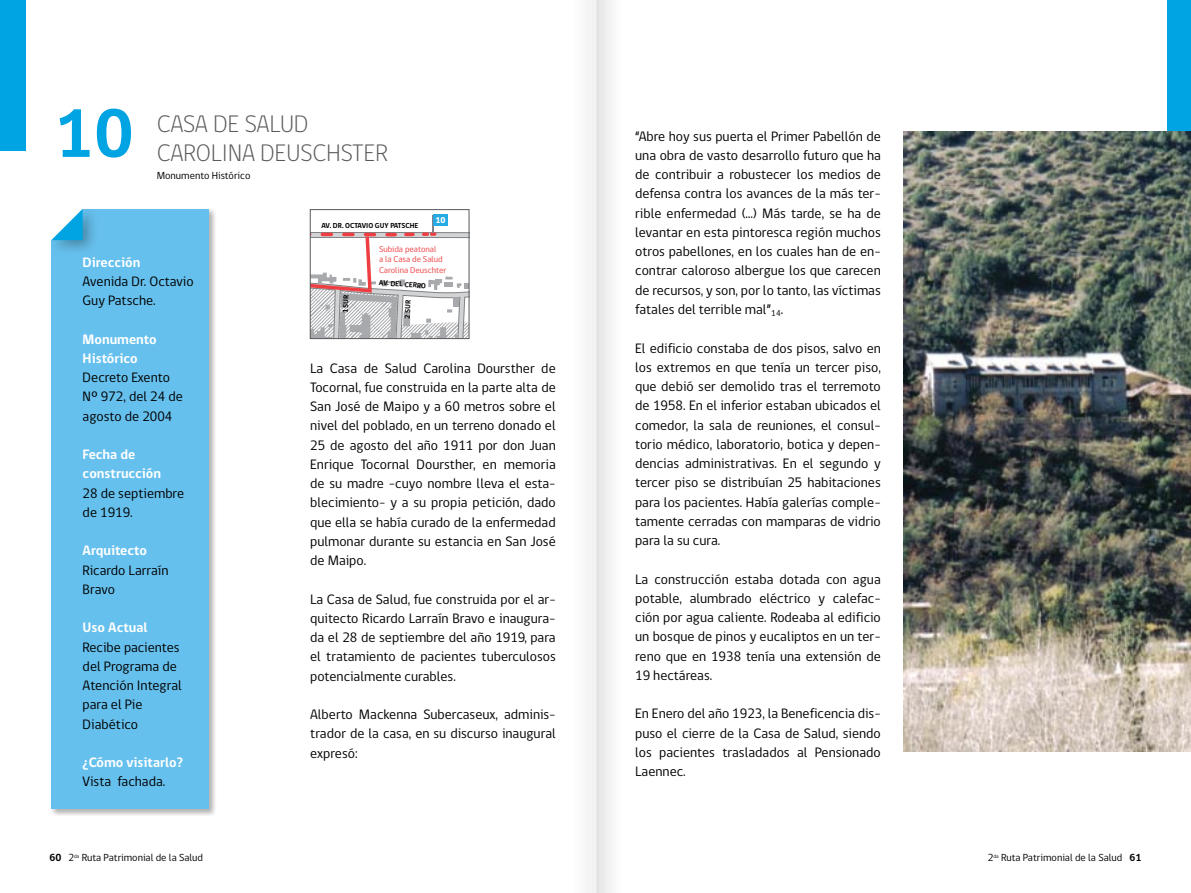
<style>
.page{position:relative;width:1191px;height:893px;background:#fff}
.page>*{position:absolute;margin:0;border:0;box-sizing:border-box;transform-origin:0 0}
.t1{font:700 70px "gob CL";color:#00a4e3}
.t2{font:300 24.5px/29.4px "gob CL";color:#58595b}
.t3{font:14px/19.2px "gob CL";color:#000;text-align:justify}
.t4{font:700 14px/19.2px "gob CL";color:#fff}
.t5{font:10.5px "gob CL";color:#000}
.t6{font:8.58px/10.3px "gob CL";color:#ef3e42}
.t7{font:800 8.58px "gob CL";color:#fff}
.t8{font:700 7.35px "gob CL";letter-spacing:-.005em;color:#000}
.s1{font-weight:700}
</style>
<div class="page">
<div style="left:50px;top:209px;width:167px;height:607px;background:#000;opacity:.3"></div>
<div style="left:51px;top:209px;width:158px;height:600px;background:#66c0ed"></div>
<div style="left:46px;top:205px;width:53px;height:51px;background:#000;opacity:.3"></div>
<svg style="left:48px;top:206px;width:37px;height:37px"></svg>
<svg style="left:312px;top:214px;width:155px;height:123px"></svg>
<div style="left:434px;top:215px;width:14px;height:11px;background:#27aae1"></div>
<div style="left:310px;top:209px;width:159px;height:130px;border:1px solid #58595b"></div>
<div style="left:0;top:0;width:25px;height:151px;background:#00a4e3"></div>
<div style="left:1167px;top:0;width:24px;height:151px;background:#00a4e3"></div>
<img style="left:903px;top:131px;width:288px;height:620px">
<img style="left:589px;top:0;width:22px;height:893px">
<h1 class="t1" style="left:54px;top:86px;width:82px">10</h1>
<h2 class="t2" style="left:157px;top:109px;width:233px">CASA DE SALUD<br>CAROLINA DEUSCHSTER</h2>
<p class="t5" style="left:157px;top:168px;width:95px">Monumento Histórico</p>
<p class="t4" style="left:83px;top:253px;width:59px">Dirección</p>
<p class="t3" style="left:83px;top:272px;width:112px">Avenida Dr. Octavio<br>Guy Patsche.</p>
<p class="t4" style="left:83px;top:330px;width:75px">Monumento<br>Histórico</p>
<p class="t3" style="left:83px;top:368px;width:102px;text-align:left">Decreto Exento<br>Nº 972, del 24 de agosto de 2004</p>
<p class="t4" style="left:83px;top:445px;width:80px">Fecha de construcción</p>
<p class="t3" style="left:83px;top:484px;width:103px">28 de septiembre de 1919.</p>
<p class="t4" style="left:83px;top:541px;width:66px">Arquitecto</p>
<p class="t3" style="left:83px;top:561px;width:87px">Ricardo Larraín<br>Bravo</p>
<p class="t4" style="left:83px;top:618px;width:66px">Uso Actual</p>
<p class="t3" style="left:83px;top:638px;width:101px;text-align:left">Recibe pacientes del Programa de<br>Atención Integral para el Pie<br>Diabético</p>
<p class="t4" style="left:83px;top:753px;width:102px">¿Cómo visitarlo?</p>
<p class="t3" style="left:83px;top:772px;width:84px">Vista fachada.</p>
<p class="t7" style="left:435px;top:214px;width:12px">10</p>
<p class="t8" style="left:321px;top:221px;width:99px">AV. DR. OCTAVIO GUY PATSCHE</p>
<p class="t6" style="left:379px;top:244px;width:69px">Subida peatonal<br>a la Casa de Salud<br>Carolina Deuschter</p>
<p class="t8" style="left:379px;top:277px;width:49px;rotate:5deg">AV. DEL CERRO</p>
<p class="t8" style="left:340px;top:313px;width:20px;rotate:-88deg">1 US R</p>
<p class="t8" style="left:402px;top:319px;width:20px;rotate:-88deg">2 US R</p>
<p class="t3" style="left:310px;top:359px;width:247px">La Casa de Salud Carolina Doursther de Tocornal, fue construida en la parte alta de San José de Maipo y a 60 metros sobre el nivel del poblado, en un terreno donado el 25 de agosto del año 1911 por don Juan Enrique Tocornal Doursther, en memoria de su madre -cuyo nombre lleva el esta&shy;blecimiento- y a su propia petición, dado que ella se había curado de la enfermedad pulmonar durante su estancia en San José de Maipo.</p>
<p class="t3" style="left:310px;top:590px;width:247px">La Casa de Salud, fue construida por el ar&shy;quitecto Ricardo Larraín Bravo e inaugura&shy;da el 28 de septiembre del año 1919, para el tratamiento de pacientes tuberculosos potencialmente curables.</p>
<p class="t3" style="left:310px;top:705px;width:247px">Alberto Mackenna Subercaseux, adminis&shy;trador de la casa, en su discurso inaugural expresó:</p>
<p class="t3" style="left:635px;top:127px;width:247px">“Abre hoy sus puerta el Primer Pabellón de una obra de vasto desarrollo futuro que ha de contribuir a robustecer los medios de defensa contra los avances de la más ter&shy;rible enfermedad (…) Más tarde, se ha de levantar en esta pintoresca región muchos otros pabellones, en los cuales han de en&shy;contrar caloroso albergue los que carecen de recursos, y son, por lo tanto, las víctimas fatales del terrible mal”<sub>14</sub>.</p>
<p class="t3" style="left:635px;top:339px;width:247px">El edificio constaba de dos pisos, salvo en los extremos en que tenía un tercer piso, que debió ser demolido tras el terremoto de 1958. En el inferior estaban ubicados el comedor, la sala de reuniones, el consul&shy;torio médico, laboratorio, botica y depen&shy;dencias administrativas. En el segundo y tercer piso se distribuían 25 habitaciones para los pacientes. Había galerías comple&shy;tamente cerradas con mamparas de vidrio para la su cura.</p>
<p class="t3" style="left:635px;top:570px;width:247px">La construcción estaba dotada con agua potable, alumbrado eléctrico y calefac&shy;ción por agua caliente. Rodeaba al edificio un bosque de pinos y eucaliptos en un ter&shy;reno que en 1938 tenía una extensión de 19 hectáreas.</p>
<p class="t3" style="left:635px;top:704px;width:247px">En Enero del año 1923, la Beneficencia dis&shy;puso el cierre de la Casa de Salud, siendo los pacientes trasladados al Pensionado Laennec.</p>
<p class="t5" style="left:50px;top:850px;width:155px"><span class="s1">60</span> 2<sup>da</sup> Ruta Patrimonial de la Salud</p>
<p class="t5" style="left:987px;top:850px;width:155px">2<sup>da</sup> Ruta Patrimonial de la Salud <span class="s1">61</span></p>
</div>
